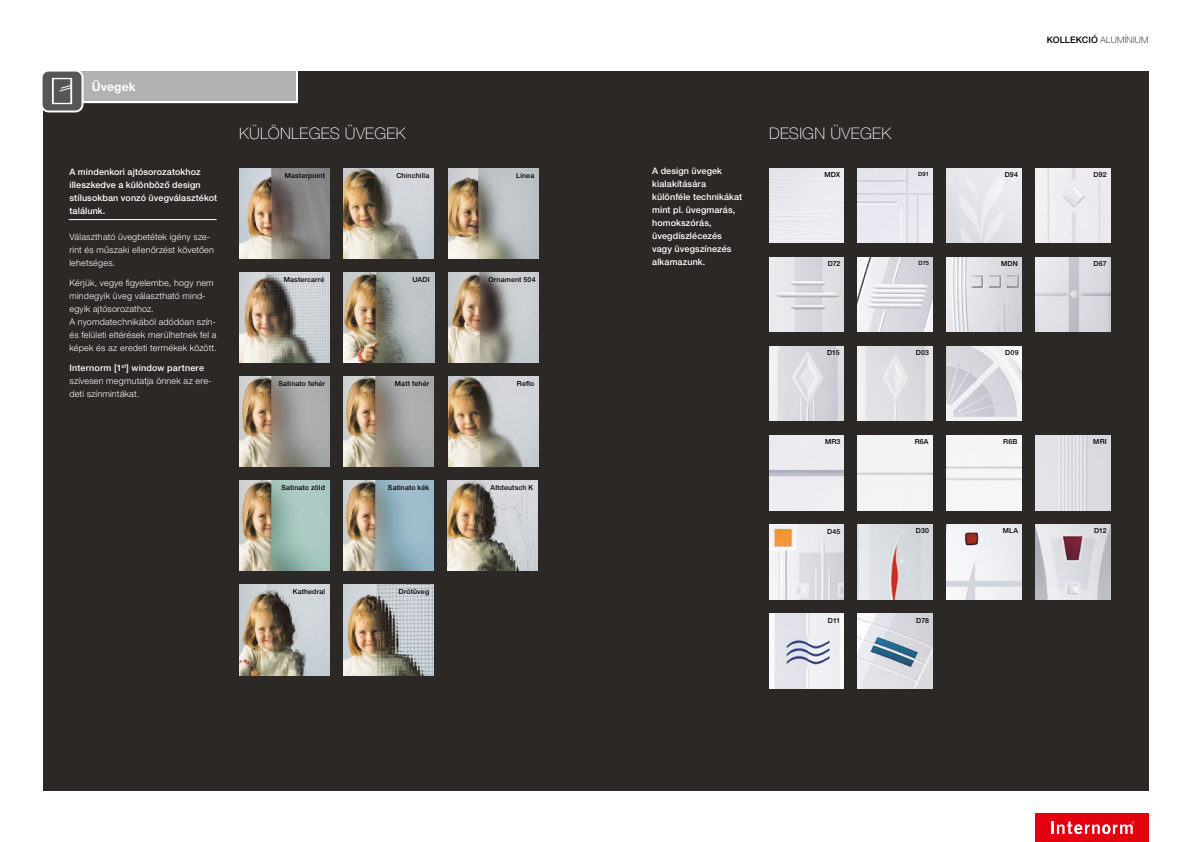
<style>
.page{position:relative;width:1191px;height:842px;background:#fff}
.page>*{position:absolute;margin:0;border:0;box-sizing:border-box;transform-origin:0 0}
.t1{font:100 16px "Helvetica Neue LT Pro";letter-spacing:.02em;color:#fff}
.t2{font:700 12px "Helvetica Neue LT Pro";letter-spacing:.01em;color:#fff}
.t3{font:300 9px/13px "Helvetica Neue LT Pro";letter-spacing:.02em;color:#fff}
.t4{font:500 9px/13px "Helvetica Neue LT Pro";letter-spacing:.01em;color:#fff}
.t5{font:500 9px "Helvetica Neue LT Pro";letter-spacing:.01em;color:#000}
.t6{font:500 7px "Helvetica Neue LT Pro";letter-spacing:.02em;color:#000}
.t7{font:500 5.8px "Helvetica Neue LT Pro";letter-spacing:.01em;color:#000}
.s1{font-weight:500}
.s2{font-weight:100}
</style>
<div class="page">
<div style="left:1035px;top:813px;width:113px;height:29px;background:#e3000f"></div>
<svg style="left:1051px;top:821px;width:83px;height:13px"></svg>
<div style="left:43px;top:71px;width:1105px;height:720px;background:#2b2825"></div>
<img style="left:239px;top:376px;width:90px;height:91px">
<img style="left:343px;top:376px;width:91px;height:91px">
<img style="left:239px;top:480px;width:90px;height:91px">
<img style="left:343px;top:480px;width:91px;height:91px">
<img style="left:448px;top:376px;width:91px;height:91px">
<img style="left:448px;top:272px;width:91px;height:91px">
<img style="left:239px;top:168px;width:90px;height:91px">
<img style="left:343px;top:168px;width:91px;height:91px">
<img style="left:239px;top:272px;width:90px;height:91px">
<img style="left:344px;top:272px;width:90px;height:91px">
<img style="left:448px;top:168px;width:91px;height:91px">
<img style="left:343px;top:584px;width:91px;height:91px">
<img style="left:447px;top:480px;width:91px;height:91px">
<img style="left:239px;top:584px;width:90px;height:91px">
<div style="left:42px;top:71px;width:40px;height:40px;background:#565656;border-radius:7px"></div>
<div style="left:41px;top:70px;width:42px;height:42px;border:2px solid #fff;border-radius:7px"></div>
<svg style="left:41px;top:70px;width:257px;height:34px;background:#acadad"></svg>
<hr style="left:69px;top:219px;width:148px;height:1px;background:#fff">
<img style="left:946px;top:257px;width:75px;height:75px">
<img style="left:946px;top:168px;width:75px;height:75px">
<img style="left:858px;top:257px;width:74px;height:75px">
<img style="left:769px;top:614px;width:75px;height:75px">
<img style="left:858px;top:614px;width:74px;height:75px">
<div style="left:858px;top:435px;width:74px;height:75px;background:#f3f3f4"></div>
<img style="left:858px;top:346px;width:74px;height:75px">
<img style="left:769px;top:346px;width:75px;height:75px">
<img style="left:946px;top:524px;width:75px;height:75px">
<img style="left:1035px;top:524px;width:75px;height:75px">
<img style="left:858px;top:524px;width:74px;height:75px">
<img style="left:1035px;top:257px;width:75px;height:75px">
<img style="left:769px;top:257px;width:75px;height:75px">
<img style="left:946px;top:346px;width:75px;height:75px">
<img style="left:946px;top:435px;width:75px;height:75px">
<img style="left:769px;top:435px;width:75px;height:75px">
<div style="left:769px;top:168px;width:75px;height:75px;background:#ebeaf0"></div>
<img style="left:1035px;top:435px;width:75px;height:75px">
<img style="left:858px;top:168px;width:74px;height:75px">
<img style="left:1035px;top:168px;width:75px;height:75px">
<img style="left:769px;top:525px;width:75px;height:74px">
<svg style="left:769px;top:525px;width:26px;height:25px"></svg>
<h2 class="t2" style="left:92px;top:79px;width:45px">Üvegek</h2>
<p class="t4" style="left:69px;top:165px;width:149px">A mindenkori ajtósorozatokhoz illeszkedve a különböző design stílusokban vonzó üvegválasztékot találunk.</p>
<p class="t3" style="left:69px;top:230px;width:146px">Választható üvegbetétek igény sze&shy;rint és műszaki ellenőrzést követően lehetséges.</p>
<p class="t3" style="left:69px;top:276px;width:149px">Kérjük, vegye figyelembe, hogy nem mindegyik üveg választható mind&shy;egyik ajtósorozathoz.<br>A nyomdatechnikából adódóan szín&shy;és felületi eltérések merülhetnek fel a képek és az eredeti termékek között.</p>
<p class="t3" style="left:69px;top:361px;width:144px"><span class="s1">Internorm [1</span><sup>st</sup><span class="s1">] window partnere </span>szívesen megmutatja önnek az ere&shy;deti színmintákat.</p>
<h1 class="t1" style="left:239px;top:124px;width:168px">KÜLÖNLEGES ÜVEGEK</h1>
<p class="t6" style="left:285px;top:171px;width:42px">Masterpoint</p>
<p class="t6" style="left:396px;top:171px;width:34px">Chinchilla</p>
<p class="t6" style="left:284px;top:275px;width:42px">Mastercarré</p>
<p class="t6" style="left:412px;top:275px;width:19px">UADI</p>
<p class="t6" style="left:278px;top:379px;width:48px">Satinato fehér</p>
<p class="t6" style="left:395px;top:379px;width:36px">Matt fehér</p>
<p class="t6" style="left:281px;top:483px;width:45px">Satinato zöld</p>
<p class="t6" style="left:388px;top:483px;width:43px">Satinato kék</p>
<p class="t6" style="left:293px;top:587px;width:34px">Kathedral</p>
<p class="t6" style="left:398px;top:587px;width:32px">Drótüveg</p>
<p class="t6" style="left:516px;top:171px;width:20px">Linea</p>
<p class="t6" style="left:488px;top:276px;width:49px">Ornament 504</p>
<p class="t6" style="left:517px;top:380px;width:19px">Reflo</p>
<p class="t6" style="left:490px;top:483px;width:44px">Altdeutsch K</p>
<p class="t5" style="left:1046px;top:34px;width:103px">KOLLEKCIÓ <span class="s2">ALUMÍNIUM</span></p>
<p class="t4" style="left:652px;top:164px;width:92px">A design üvegek kialakítására különféle technikákat mint pl. üvegmarás, homokszórás, üvegdíszlécezés vagy üvegszínezés alkamazunk.</p>
<h1 class="t1" style="left:769px;top:124px;width:123px">DESIGN ÜVEGEK</h1>
<p class="t6" style="left:824px;top:170px;width:17px">MDX</p>
<p class="t7" style="left:918px;top:171px;width:12px">D91</p>
<p class="t6" style="left:1093px;top:170px;width:15px">D92</p>
<p class="t6" style="left:1004px;top:170px;width:15px">D94</p>
<p class="t6" style="left:827px;top:259px;width:14px">D72</p>
<p class="t6" style="left:1093px;top:259px;width:15px">D67</p>
<p class="t7" style="left:918px;top:260px;width:12px">D75</p>
<p class="t6" style="left:1001px;top:259px;width:18px">MDN</p>
<p class="t6" style="left:827px;top:348px;width:14px">D15</p>
<p class="t6" style="left:916px;top:348px;width:15px">D03</p>
<p class="t6" style="left:1005px;top:348px;width:15px">D09</p>
<p class="t6" style="left:825px;top:437px;width:17px">MR3</p>
<p class="t6" style="left:1003px;top:437px;width:16px">R6B</p>
<p class="t6" style="left:914px;top:437px;width:15px">R6A</p>
<p class="t6" style="left:1093px;top:437px;width:15px">MRI</p>
<p class="t6" style="left:827px;top:527px;width:15px">D45</p>
<p class="t6" style="left:916px;top:526px;width:15px">D30</p>
<p class="t6" style="left:1003px;top:526px;width:17px">MLA</p>
<p class="t6" style="left:1094px;top:526px;width:14px">D12</p>
<p class="t6" style="left:828px;top:616px;width:14px">D11</p>
<p class="t6" style="left:916px;top:616px;width:14px">D78</p>
</div>
